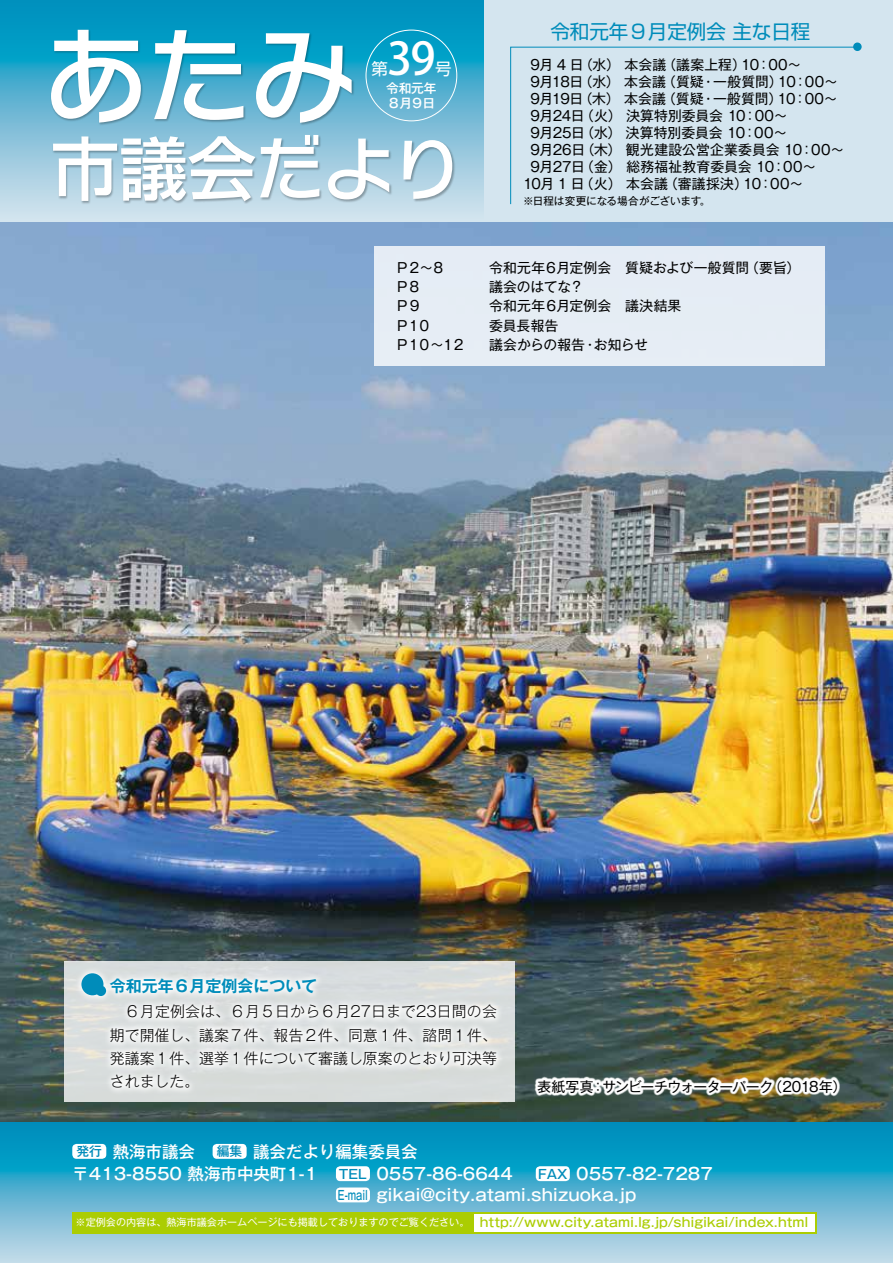
<style>
.page{position:relative;width:893px;height:1263px;background:#fff}
.page>*{position:absolute;margin:0;border:0;box-sizing:border-box;transform-origin:0 0}
.t1{font:500 44.7px "Koz Go Pro";color:#fff}
.t2{font:19.5px "Shin Go Pro";color:#008cba}
.t3{font:500 16.5px "Gothic MB101 Pro";color:#fff}
.t4{font:16.5px "Shin Go Pro";color:#fff}
.t5{font:700 15.9px "Gothic MB101 Pro De";color:#008cba}
.t6{font:300 14.85px/23.4px "Gothic MB101 Pro";color:#000;text-align:justify}
.t7{font:13.8px/17px "Gothic MB101 Pro";letter-spacing:-.005em;color:#000}
.t8{font:13.8px "Gothic MB101 Pro";letter-spacing:-.06em;color:#000}
.t9{font:500 12.75px "Gothic MB101 Pro";color:#abcd03}
.t10{font:500 12.75px "Gothic MB101 Pro";color:#008cba}
.t11{font:500 12.75px/14.9px "Gothic MB101 Pro";letter-spacing:-.045em;color:#fff}
.t12{font:500 12.75px "Gothic MB101 Pro";color:#008cba;scale:.7 1}
.t13{font:10.65px "Gothic MB101 Pro";letter-spacing:-.005em;color:#000}
.t14{font:10.05px "Gothic MB101 Pro";color:#fff}
</style>
<div class="page">
<img style="left:0;top:221px;width:893px;height:902px">
<svg style="left:0;top:0;width:485px;height:221px;background:#59b5d3"></svg>
<div style="left:485px;top:0;width:408px;height:221px;background:#d4e5ef"></div>
<svg style="left:0;top:1123px;width:893px;height:140px;background:#4aafce"></svg>
<div style="left:64px;top:961px;width:450px;height:140px;background:#d7dcdb"></div>
<svg style="left:74px;top:966px;width:430px;height:125px"></svg>
<svg style="left:81px;top:973px;width:25px;height:23px"></svg>
<img style="left:534px;top:1076px;width:306px;height:20px">
<div style="left:51px;top:29px;width:405px;height:176px;background:#000;opacity:.3"></div>
<svg style="left:53px;top:135px;width:266px;height:66px"></svg>
<svg style="left:328px;top:139px;width:61px;height:60px"></svg>
<svg style="left:403px;top:140px;width:49px;height:59px"></svg>
<svg style="left:51px;top:30px;width:90px;height:93px"></svg>
<svg style="left:154px;top:30px;width:89px;height:90px"></svg>
<svg style="left:256px;top:33px;width:96px;height:90px"></svg>
<svg style="left:510px;top:46px;width:343px;height:159px"></svg>
<div style="left:853px;top:43px;width:9px;height:8px;background:#008cba;border-radius:50%"></div>
<div style="left:72px;top:1144px;width:34px;height:15px;background:#fff;border-radius:4px"></div>
<div style="left:213px;top:1144px;width:34px;height:15px;background:#fff;border-radius:4px"></div>
<div style="left:336px;top:1166px;width:34px;height:15px;background:#fff;border-radius:4px"></div>
<div style="left:336px;top:1187px;width:34px;height:15px;background:#fff;border-radius:4px"></div>
<div style="left:536px;top:1166px;width:34px;height:15px;background:#fff;border-radius:4px"></div>
<div style="left:72px;top:1212px;width:744px;height:21px;background:#abcd03"></div>
<div style="left:474px;top:1214px;width:340px;height:17px;background:#fff"></div>
<div style="left:374px;top:247px;width:451px;height:119px;background:#e5edf5"></div>
<h1 class="t1" style="left:387px;top:30px;width:50px">39</h1>
<p class="t4" style="left:371px;top:56px;width:18px">第</p>
<p class="t11" style="left:386px;top:79px;width:52px">令和元年<br>８月９日</p>
<p class="t4" style="left:435px;top:56px;width:18px">号</p>
<h2 class="t2" style="left:550px;top:16px;width:261px">令和元年９月定例会主な日程</h2>
<p class="t7" style="left:741px;top:54px;width:62px">10：00~</p>
<p class="t7" style="left:579px;top:54px;width:89px">（水）本会議</p>
<p class="t7" style="left:662px;top:54px;width:85px">（議案上程(</p>
<p class="t7" style="left:531px;top:54px;width:54px">9月 4 日</p>
<p class="t7" style="left:579px;top:71px;width:89px">（水）本会議</p>
<p class="t7" style="left:662px;top:71px;width:43px">（質疑</p>
<p class="t7" style="left:713px;top:71px;width:71px">一般質問(</p>
<p class="t7" style="left:531px;top:71px;width:54px">9月18日</p>
<p class="t7" style="left:778px;top:71px;width:62px">10：00~</p>
<p class="t7" style="left:702px;top:71px;width:15px">・</p>
<p class="t7" style="left:579px;top:88px;width:89px">（木）本会議</p>
<p class="t7" style="left:662px;top:88px;width:43px">（質疑</p>
<p class="t7" style="left:713px;top:88px;width:71px">一般質問(</p>
<p class="t7" style="left:580px;top:88px;width:209px;text-indent:-50px">9月19日<br>（火）決算特別委員会 10：00~</p>
<p class="t7" style="left:778px;top:88px;width:62px">10：00~</p>
<p class="t7" style="left:701px;top:88px;width:15px">・</p>
<p class="t7" style="left:580px;top:105px;width:208px;text-indent:-50px">9月24日<br>（水）決算特別委員会 10：00~</p>
<p class="t7" style="left:581px;top:122px;width:265px;text-indent:-50px">9月25日<br>（木）観光建設公営企業委員会 10：00~</p>
<p class="t7" style="left:580px;top:139px;width:237px;text-indent:-50px">9月26日<br>（金）総務福祉教育委員会 10：00~</p>
<p class="t7" style="left:531px;top:156px;width:56px">9月27日</p>
<p class="t7" style="left:580px;top:173px;width:90px">（火）本会議</p>
<p class="t7" style="left:664px;top:173px;width:85px">（審議採決(</p>
<p class="t7" style="left:523px;top:173px;width:63px">10月1 日</p>
<p class="t7" style="left:743px;top:173px;width:62px">10：00~</p>
<p class="t13" style="left:523px;top:192px;width:180px">※日程は変更になる場合がございます</p>
<p class="t13" style="left:700px;top:192px;width:12px">。</p>
<p class="t7" style="left:395px;top:257px;width:51px">Ｐ２～８</p>
<p class="t7" style="left:745px;top:257px;width:56px">（要旨(</p>
<p class="t7" style="left:489px;top:257px;width:262px">令和元年６月定例会　質疑および一般質問</p>
<p class="t7" style="left:395px;top:277px;width:27px">Ｐ８</p>
<p class="t7" style="left:489px;top:277px;width:96px">議会のはてな?</p>
<p class="t7" style="left:395px;top:296px;width:28px">Ｐ９</p>
<p class="t7" style="left:489px;top:296px;width:194px">令和元年６月定例会　議決結果</p>
<p class="t7" style="left:407px;top:315px;width:26px">１０</p>
<p class="t7" style="left:395px;top:315px;width:15px">Ｐ</p>
<p class="t7" style="left:489px;top:315px;width:71px">委員長報告</p>
<p class="t7" style="left:407px;top:334px;width:39px">１０～</p>
<p class="t7" style="left:441px;top:334px;width:26px">１２</p>
<p class="t7" style="left:395px;top:334px;width:15px">Ｐ</p>
<p class="t7" style="left:489px;top:334px;width:98px">議会からの報告</p>
<p class="t7" style="left:594px;top:334px;width:56px">お知らせ</p>
<p class="t7" style="left:583px;top:334px;width:15px">・</p>
<p class="t5" style="left:110px;top:973px;width:209px">令和元年６月定例会について</p>
<p class="t6" style="left:110px;top:998px;width:388px">　６月定例会は、６月５日から６月27日まで23日間の会期で開催し、議案７件、報告２件、同意１件、諮問１件、発議案１件、選挙１件について審議し原案のとおり可決等されました。</p>
<p class="t10" style="left:77px;top:1141px;width:27px">発行</p>
<p class="t3" style="left:113px;top:1137px;width:84px">熱海市議会</p>
<p class="t10" style="left:217px;top:1141px;width:27px">編集</p>
<p class="t3" style="left:253px;top:1138px;width:166px">議会だより編集委員会</p>
<p class="t8" style="left:602px;top:1075px;width:172px">サンビーチウォーターパーク</p>
<p class="t7" style="left:769px;top:1076px;width:79px">（2018年(</p>
<p class="t7" style="left:537px;top:1076px;width:58px">表紙写真</p>
<p class="t7" style="left:591px;top:1076px;width:15px">：</p>
<p class="t3" style="left:72px;top:1160px;width:246px">〒413-8550 熱海市中央町1-1</p>
<p class="t3" style="left:376px;top:1160px;width:138px">0557-86-6644</p>
<p class="t3" style="left:576px;top:1160px;width:138px">0557-82-7287</p>
<p class="t10" style="left:339px;top:1163px;width:30px">TEL</p>
<p class="t10" style="left:538px;top:1163px;width:31px">FAX</p>
<p class="t9" style="left:480px;top:1212px;width:330px">http://www.city.atami.lg.jp/shigikai/index.html</p>
<p class="t3" style="left:376px;top:1181px;width:261px">gikai@city.atami.shizuoka.jp</p>
<p class="t12" style="left:338px;top:1184px;width:44px">-E mail</p>
<p class="t14" style="left:76px;top:1214px;width:395px">※定例会の内容は、熱海市議会ホームページにも掲載しておりますのでご覧ください。</p>
</div>
